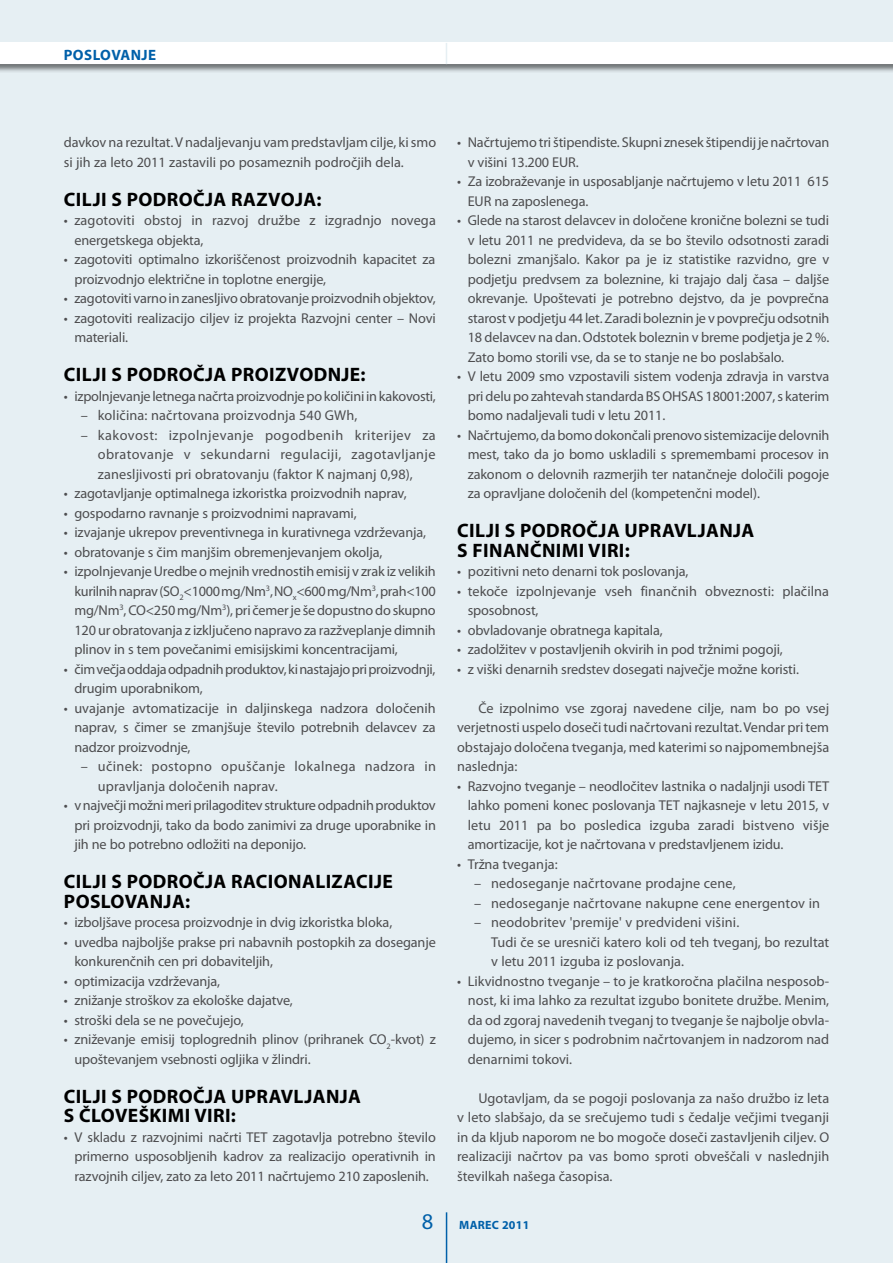
<style>
.page{position:relative;width:893px;height:1263px;background:#e6eff3}
.page>*{position:absolute;margin:0;border:0;box-sizing:border-box;transform-origin:0 0}
.t1{font:700 19.5px "Myriad Pro";letter-spacing:.02em;color:#000}
.t2{font:700 15px "Myriad Pro";color:#0060a9}
.t3{font:14.25px/19.5px "Myriad Pro";letter-spacing:-.01em;color:#4d4d4f;text-align:justify}
.t4{font:14.25px/19.5px "Myriad Pro";letter-spacing:.01em;color:#4d4d4f}
.t5{font:14.25px/19.5px "Myriad Pro";letter-spacing:.025em;color:#4d4d4f}
.t6{font:700 12px "Myriad Pro";letter-spacing:.02em;color:#0060a9}
.s1{font-weight:400;font-size:22.5px}
.s2{font-style:inherit}
</style>
<div class="page">
<div style="left:0;top:42px;width:893px;height:31px;background:#000;opacity:.5"></div>
<div style="left:0;top:43px;width:893px;height:21px;background:#fff"></div>
<svg style="left:446px;top:43px;width:1px;height:21px"></svg>
<hr style="left:446px;top:1212px;width:1px;height:51px;background:#0060a9">
<p class="t2" style="left:64px;top:45px;width:11px">POSLOVANJE</p>
<p class="t3" style="left:64px;top:132px;width:374px">davkov na rezultat. V nadaljevanju vam predstavljam cilje, ki smo si jih za leto 2011 zastavili po posameznih področjih dela.</p>
<h1 class="t1" style="left:64px;top:186px;width:21px">CILJI</h1>
<h1 class="t1" style="left:111px;top:186px;width:29px">S POD</h1>
<h1 class="t1" style="left:167px;top:186px;width:90px">ROČJA RAZVOJA</h1>
<h1 class="t1" style="left:317px;top:186px;width:7px">:</h1>
<p class="t4" style="left:74px;top:210px;width:363px;text-indent:-11px">• zagotoviti obstoj in razvoj družbe z izgradnjo novega energetskega objekta,</p>
<p class="t3" style="left:74px;top:249px;width:363px;text-indent:-11px">• zagotoviti optimalno izkoriščenost proizvodnih kapacitet za proizvodnjo električne in toplotne energije,</p>
<p class="t3" style="left:64px;top:288px;width:373px">• zagotoviti varno in zanesljivo obratovanje proizvodnih objektov,</p>
<p class="t3" style="left:74px;top:308px;width:363px;text-indent:-11px">• zagotoviti realizacijo ciljev iz projekta Razvojni center – Novi materiali.</p>
<h1 class="t1" style="left:64px;top:362px;width:21px">CILJI</h1>
<h1 class="t1" style="left:111px;top:362px;width:29px">S POD</h1>
<h1 class="t1" style="left:167px;top:362px;width:101px">ROČJA PROIZVODNJE</h1>
<h1 class="t1" style="left:361px;top:362px;width:7px">:</h1>
<p class="t3" style="left:64px;top:386px;width:374px">• izpolnjevanje letnega načrta proizvodnje po količini in kakovosti,</p>
<p class="t4" style="left:81px;top:405px;width:278px">– količina: načrtovana proizvodnja 540 GWh,</p>
<p class="t3" style="left:98px;top:425px;width:339px;text-indent:-17px">– kakovost: izpolnjevanje pogodbenih kriterijev za obratovanje v sekundarni regulaciji, zagotavljanje zanesljivosti pri obratovanju (faktor K najmanj 0,98),</p>
<p class="t3" style="left:64px;top:483px;width:344px">• zagotavljanje optimalnega izkoristka proizvodnih naprav,</p>
<p class="t3" style="left:64px;top:503px;width:294px">• gospodarno ravnanje s proizvodnimi napravami,</p>
<p class="t3" style="left:64px;top:522px;width:364px">• izvajanje ukrepov preventivnega in kurativnega vzdrževanja,</p>
<p class="t3" style="left:64px;top:542px;width:320px">• obratovanje s čim manjšim obremenjevanjem okolja,</p>
<p class="t3" style="left:74px;top:561px;width:363px;text-indent:-11px">• izpolnjevanje Uredbe o mejnih vrednostih emisij v zrak iz velikih kurilnih naprav (SO<sub>2</sub>&lt;1000 mg/Nm<sup>3</sup>, NO<sub>x</sub>&lt;600 mg/Nm<sup>3</sup>, prah&lt;100 mg/Nm<sup>3</sup>, CO&lt;250 mg/Nm<sup>3</sup>), pri čemer je še dopustno do skupno 120 ur obratovanja z izključeno napravo za razžveplanje dimnih plinov in s tem povečanimi emisijskimi koncentracijami,</p>
<p class="t3" style="left:74px;top:659px;width:363px;text-indent:-11px">• čim večja oddaja odpadnih produktov, ki nastajajo pri proizvodnji, drugim uporabnikom,</p>
<p class="t3" style="left:74px;top:698px;width:363px;text-indent:-11px">• uvajanje avtomatizacije in daljinskega nadzora določenih naprav, s čimer se zmanjšuje število potrebnih delavcev za nadzor proizvodnje,</p>
<p class="t5" style="left:98px;top:756px;width:340px;text-indent:-17px">– učinek: postopno opuščanje lokalnega nadzora in upravljanja določenih naprav.</p>
<p class="t3" style="left:74px;top:795px;width:363px;text-indent:-11px">• v največji možni meri prilagoditev strukture odpadnih produktov pri proizvodnji, tako da bodo zanimivi za druge uporabnike in jih ne bo potrebno odložiti na deponijo.</p>
<h1 class="t1" style="left:64px;top:869px;width:21px">CILJI</h1>
<h1 class="t1" style="left:111px;top:869px;width:29px">S POD</h1>
<h1 class="t1" style="left:167px;top:869px;width:113px">ROČJA RACIONALIZA</h1>
<h1 class="t1" style="left:356px;top:869px;width:21px">CIJE</h1>
<h1 class="t1" style="left:64px;top:888px;width:13px">POSLOVANJA</h1>
<h1 class="t1" style="left:185px;top:888px;width:7px">:</h1>
<p class="t3" style="left:64px;top:912px;width:330px">• izboljšave procesa proizvodnje in dvig izkoristka bloka,</p>
<p class="t3" style="left:74px;top:932px;width:363px;text-indent:-11px">• uvedba najboljše prakse pri nabavnih postopkih za doseganje konkurenčnih cen pri dobaviteljih,</p>
<p class="t3" style="left:64px;top:971px;width:158px">• optimizacija vzdrževanja,</p>
<p class="t3" style="left:64px;top:990px;width:230px">• znižanje stroškov za ekološke dajatve,</p>
<p class="t3" style="left:64px;top:1010px;width:182px">• stroški dela se ne povečujejo,</p>
<p class="t3" style="left:74px;top:1029px;width:363px;text-indent:-11px">• zniževanje emisij toplogrednih plinov (prihranek CO<sub>2</sub>-kvot) z upoštevanjem vsebnosti ogljika v žlindri.</p>
<h1 class="t1" style="left:64px;top:1083px;width:21px">CILJI</h1>
<h1 class="t1" style="left:111px;top:1083px;width:29px">S POD</h1>
<h1 class="t1" style="left:167px;top:1083px;width:115px">ROČJA UP RAVLJANJA</h1>
<h1 class="t1" style="left:64px;top:1103px;width:40px">S ČLOVEŠ</h1>
<h1 class="t1" style="left:150px;top:1103px;width:88px">KIMI VIRI:</h1>
<p class="t3" style="left:74px;top:1127px;width:363px;text-indent:-11px">• V skladu z razvojnimi načrti TET zagotavlja potrebno število primerno usposobljenih kadrov za realizacijo operativnih in razvojnih ciljev, zato za leto 2011 načrtujemo 210 zaposlenih.</p>
<p class="t3" style="left:468px;top:132px;width:363px;text-indent:-11px">• Načrtujemo tri štipendiste. Skupni znesek štipendij je načrtovan v višini 13.200 EUR.</p>
<p class="t3" style="left:468px;top:171px;width:363px;text-indent:-11px">• Za izobraževanje in usposabljanje načrtujemo v letu 2011 615<br>EUR na zaposlenega.</p>
<p class="t3" style="left:468px;top:210px;width:363px;text-indent:-11px">• Glede na starost delavcev in določene kronične bolezni se tudi v letu 2011 ne predvideva, da se bo število odsotnosti zaradi bolezni zmanjšalo. Kakor pa je iz statistike razvidno, gre v podjetju predvsem za boleznine, ki trajajo dalj časa – daljše okrevanje. Upoštevati je potrebno dejstvo, da je povprečna starost v podjetju 44 let. Zaradi boleznin je v povprečju odsotnih 18 delavcev na dan. Odstotek boleznin v breme podjetja je 2 %.<br>Zato bomo storili vse, da se to stanje ne bo poslabšalo.</p>
<p class="t3" style="left:468px;top:366px;width:363px;text-indent:-11px">• V letu 2009 smo vzpostavili sistem vodenja zdravja in varstva pri delu po zahtevah standarda BS OHSAS 18001:2007, s katerim bomo nadaljevali tudi v letu 2011.</p>
<p class="t3" style="left:468px;top:425px;width:363px;text-indent:-11px">• Načrtujemo, da bomo dokončali prenovo sistemizacije delovnih mest, tako da jo bomo uskladili s spremembami procesov in zakonom o delovnih razmerjih ter natančneje določili pogoje za opravljane določenih del (kompetenčni model).</p>
<h1 class="t1" style="left:457px;top:518px;width:21px">CILJI</h1>
<h1 class="t1" style="left:505px;top:518px;width:29px">S POD</h1>
<h1 class="t1" style="left:560px;top:518px;width:115px">ROČJA UP RAVLJANJA</h1>
<h1 class="t1" style="left:457px;top:537px;width:38px">S FINAN</h1>
<h1 class="t1" style="left:530px;top:537px;width:101px">ČNIMI VIRI:</h1>
<p class="t3" style="left:457px;top:561px;width:233px">• pozitivni neto denarni tok poslovanja,</p>
<p class="t3" style="left:468px;top:581px;width:363px;text-indent:-11px">• tekoče izpolnjevanje vseh finančnih obveznosti: plačilna sposobnost,</p>
<p class="t3" style="left:457px;top:620px;width:207px">• obvladovanje obratnega kapitala,</p>
<p class="t3" style="left:457px;top:639px;width:327px">• zadolžitev v postavljenih okvirih in pod tržnimi pogoji,</p>
<p class="t3" style="left:457px;top:659px;width:343px">• z viški denarnih sredstev dosegati največje možne koristi.</p>
<p class="t3" style="left:457px;top:698px;width:374px;text-indent:21px">Če izpolnimo vse zgoraj navedene cilje, nam bo po vsej verjetnosti uspelo doseči tudi načrtovani rezultat. Vendar pri tem obstajajo določena tveganja, med katerimi so najpomembnejša naslednja:</p>
<p class="t3" style="left:468px;top:776px;width:363px;text-indent:-11px">• Razvojno tveganje – neodločitev lastnika o nadaljnji usodi TET lahko pomeni konec poslovanja TET najkasneje v letu 2015, v letu 2011 pa bo posledica izguba zaradi bistveno višje amortizacije, kot je načrtovana v predstavljenem izidu.</p>
<p class="t3" style="left:457px;top:854px;width:102px">• Tržna tveganja:</p>
<p class="t4" style="left:474px;top:873px;width:263px">– nedoseganje načrtovane prodajne cene,</p>
<p class="t4" style="left:474px;top:893px;width:347px">– nedoseganje načrtovane nakupne cene energentov in</p>
<p class="t3" style="left:491px;top:912px;width:340px;text-align:left;text-indent:-17px">– neodobritev 'premije' v predvideni višini.<br>Tudi če se uresniči katero koli od teh tveganj, bo rezultat v letu 2011 izguba iz poslovanja.</p>
<p class="t3" style="left:468px;top:971px;width:363px;text-indent:-11px">• Likvidnostno tveganje – to je kratkoročna plačilna nesposob&shy;nost, ki ima lahko za rezultat izgubo bonitete družbe. Menim, da od zgoraj navedenih tveganj to tveganje še najbolje obvla&shy;dujemo, in sicer s podrobnim načrtovanjem in nadzorom nad denarnimi tokovi.</p>
<p class="t3" style="left:457px;top:1088px;width:374px;text-indent:21px">Ugotavljam, da se pogoji poslovanja za našo družbo iz leta v leto slabšajo, da se srečujemo tudi s čedalje večjimi tveganji in da kljub naporom ne bo mogoče doseči zastavljenih ciljev. O realizaciji načrtov pa vas bomo sproti obveščali v naslednjih številkah našega časopisa.</p>
<p class="t6" style="left:422px;top:1217px;width:109px"><span class="s1">8</span> MAREC <span class="s2">2011</span></p>
</div>
